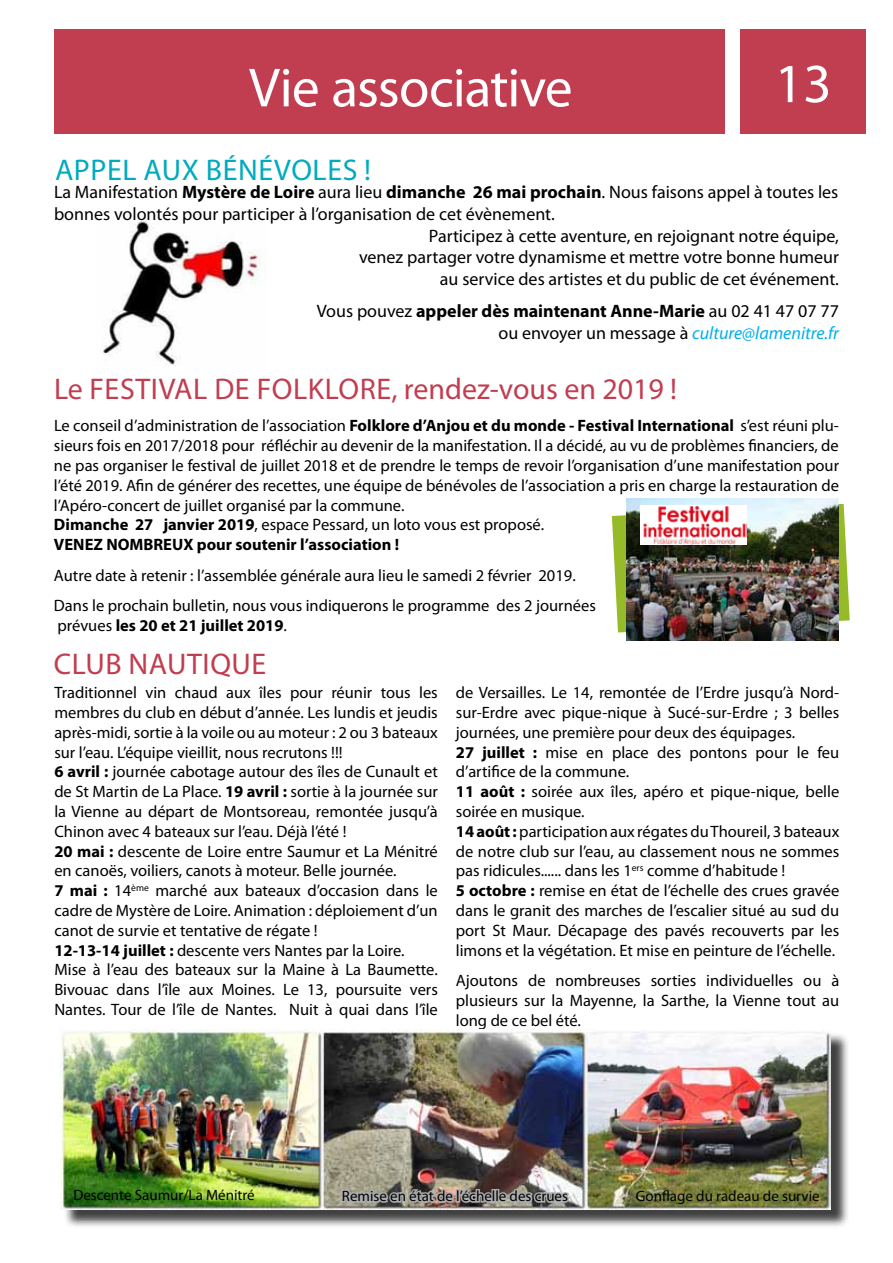
<style>
.page{position:relative;width:893px;height:1263px;background:#fff}
.page>*{position:absolute;margin:0;border:0;box-sizing:border-box;transform-origin:0 0}
.t1{font:55.5px "Myriad Pro";letter-spacing:-.02em;color:#fff}
.t2{font:30px "Myriad Pro";color:#c13d50}
.t3{font:30px "Myriad Pro";letter-spacing:.02em;color:#00aabf}
.t4{font:18px/21.6px "Myriad Pro";color:#000;text-align:right}
.t5{font:16.5px/19.8px "Myriad Pro";color:#000}
.t6{font:700 16.5px "Myriad Pro";color:#000}
.t7{font:15px "Myriad Pro";color:#000}
.s1{font-weight:700}
.s2{font-style:italic;color:#00afec}
.s3{font-weight:400}
</style>
<div class="page">
<div style="left:741px;top:29px;width:125px;height:104px;background:#c13d50"></div>
<div style="left:54px;top:29px;width:671px;height:104px;background:#c13d50"></div>
<img style="left:103px;top:218px;width:162px;height:147px">
<svg style="left:612px;top:504px;width:238px;height:128px"></svg>
<img style="left:626px;top:498px;width:213px;height:142px">
<img style="left:640px;top:505px;width:107px;height:39px">
<div style="left:63px;top:1032px;width:786px;height:197px;background:#000;opacity:.75"></div>
<img style="left:61px;top:1030px;width:770px;height:180px">
<img style="left:340px;top:1104px;width:231px;height:125px">
<h1 class="t1" style="left:249px;top:53px;width:325px">Vie associative</h1>
<h1 class="t1" style="left:775px;top:49px;width:58px">13</h1>
<h2 class="t3" style="left:55px;top:151px;width:108px">APPEL aux</h2>
<h2 class="t3" style="left:206px;top:151px;width:167px">BÉNÉVOLES !</h2>
<p class="t4" style="left:54px;top:181px;width:786px">La Manifestation <span class="s1">Mystère de Loire</span> aura lieu <span class="s1">dimanche 26 mai prochain</span>. Nous faisons appel à toutes les</p>
<p class="t4" style="left:54px;top:203px;width:502px">bonnes volontés pour participer à l’organisation de cet évènement.</p>
<p class="t4" style="left:429px;top:224px;width:412px">Participez à cette aventure, en rejoignant notre équipe,</p>
<p class="t4" style="left:359px;top:246px;width:481px">venez partager votre dynamisme et mettre votre bonne humeur</p>
<p class="t4" style="left:440px;top:268px;width:401px">au service des artistes et du public de cet événement.</p>
<p class="t4" style="left:317px;top:300px;width:524px">Vous pouvez <span class="s1">appeler dès maintenant Anne-Marie</span> au 02 41 47 07 77 ou envoyer un message à <span class="s2">culture@lamenitre.fr</span></p>
<h2 class="t2" style="left:54px;top:371px;width:625px">Le FESTIVAL DE FOLKLORE, rendez-vous en 2019 !</h2>
<p class="t5" style="left:54px;top:416px;width:787px">Le conseil d’administration de l’association <span class="s1">Folklore d’Anjou et du monde - Festival International</span> s’est réuni plu&shy;sieurs fois en 2017/2018 pour réfléchir au devenir de la manifestation. Il a décidé, au vu de problèmes financiers, de ne pas organiser le festival de juillet 2018 et de prendre le temps de revoir l’organisation d’une manifestation pour l’été 2019. Afin de générer des recettes, une équipe de bénévoles de l’association a pris en charge la restauration de l’Apéro-concert de juillet organisé par la commune.<br><span class="s1">Dimanche 27 janvier 2019</span>, espace Pessard, un loto vous est proposé.<br><span class="s1">VENEZ NOMBREUX pour soutenir l’association !</span></p>
<p class="t5" style="left:54px;top:560px;width:543px;line-height:30.6px">Autre date à retenir : l’assemblée générale aura lieu le samedi 2 février 2019.<br>Dans le prochain bulletin, nous vous indiquerons le programme des 2 journées</p>
<p class="t6" style="left:57px;top:615px;width:231px"><span class="s3">prévues</span> les 20 et 21 juillet 2019<span class="s3">.</span></p>
<h2 class="t2" style="left:54px;top:645px;width:18px">club</h2>
<h2 class="t2" style="left:129px;top:645px;width:18px">nautique</h2>
<p class="t5" style="left:54px;top:682px;width:385px">Traditionnel vin chaud aux îles pour réunir tous les membres du club en début d’année. Les lundis et jeudis après-midi, sortie à la voile ou au moteur : 2 ou 3 bateaux sur l’eau. L’équipe vieillit, nous recrutons !!!<br><span class="s1">6 avril :</span> journée cabotage autour des îles de Cunault et de St Martin de La Place. <span class="s1">19 avril :</span> sortie à la journée sur la Vienne au départ de Montsoreau, remontée jusqu’à Chinon avec 4 bateaux sur l’eau. Déjà l’été !<br><span class="s1">20 mai :</span> descente de Loire entre Saumur et La Ménitré en canoës, voiliers, canots à moteur. Belle journée.<br><span class="s1">7 mai :</span> 14<sup>ème</sup> marché aux bateaux d’occasion dans le cadre de Mystère de Loire. Animation : déploiement d’un canot de survie et tentative de régate !<br><span class="s1">12-13-14 juillet :</span> descente vers Nantes par la Loire.<br>Mise à l’eau des bateaux sur la Maine à La Baumette.<br>Bivouac dans l’île aux Moines. Le 13, poursuite vers Nantes. Tour de l’île de Nantes. Nuit à quai dans l’île</p>
<p class="t5" style="left:456px;top:682px;width:385px">de Versailles. Le 14, remontée de l’Erdre jusqu’à Nord&shy;sur-Erdre avec pique-nique à Sucé-sur-Erdre ; 3 belles journées, une première pour deux des équipages.<br><span class="s1">27 juillet :</span> mise en place des pontons pour le feu d’artifice de la commune.<br><span class="s1">11 août :</span> soirée aux îles, apéro et pique-nique, belle soirée en musique.<br><span class="s1">14 août :</span> participation aux régates du Thoureil, 3 bateaux de notre club sur l’eau, au classement nous ne sommes pas ridicules...... dans les 1<sup>ers</sup> comme d’habitude !<br><span class="s1">5 octobre :</span> remise en état de l’échelle des crues gravée dans le granit des marches de l’escalier situé au sud du port St Maur. Décapage des pavés recouverts par les limons et la végétation. Et mise en peinture de l’échelle.</p>
<p class="t5" style="left:456px;top:970px;width:385px;text-align:justify">Ajoutons de nombreuses sorties individuelles ou à plusieurs sur la Mayenne, la Sarthe, la Vienne tout au long de ce bel été.</p>
<p class="t7" style="left:73px;top:1186px;width:183px">Descente Saumur/La Ménitré</p>
<p class="t7" style="left:342px;top:1187px;width:228px">Remise en état de l’échelle des crues</p>
<p class="t7" style="left:636px;top:1187px;width:185px">Gonflage du radeau de survie</p>
</div>
